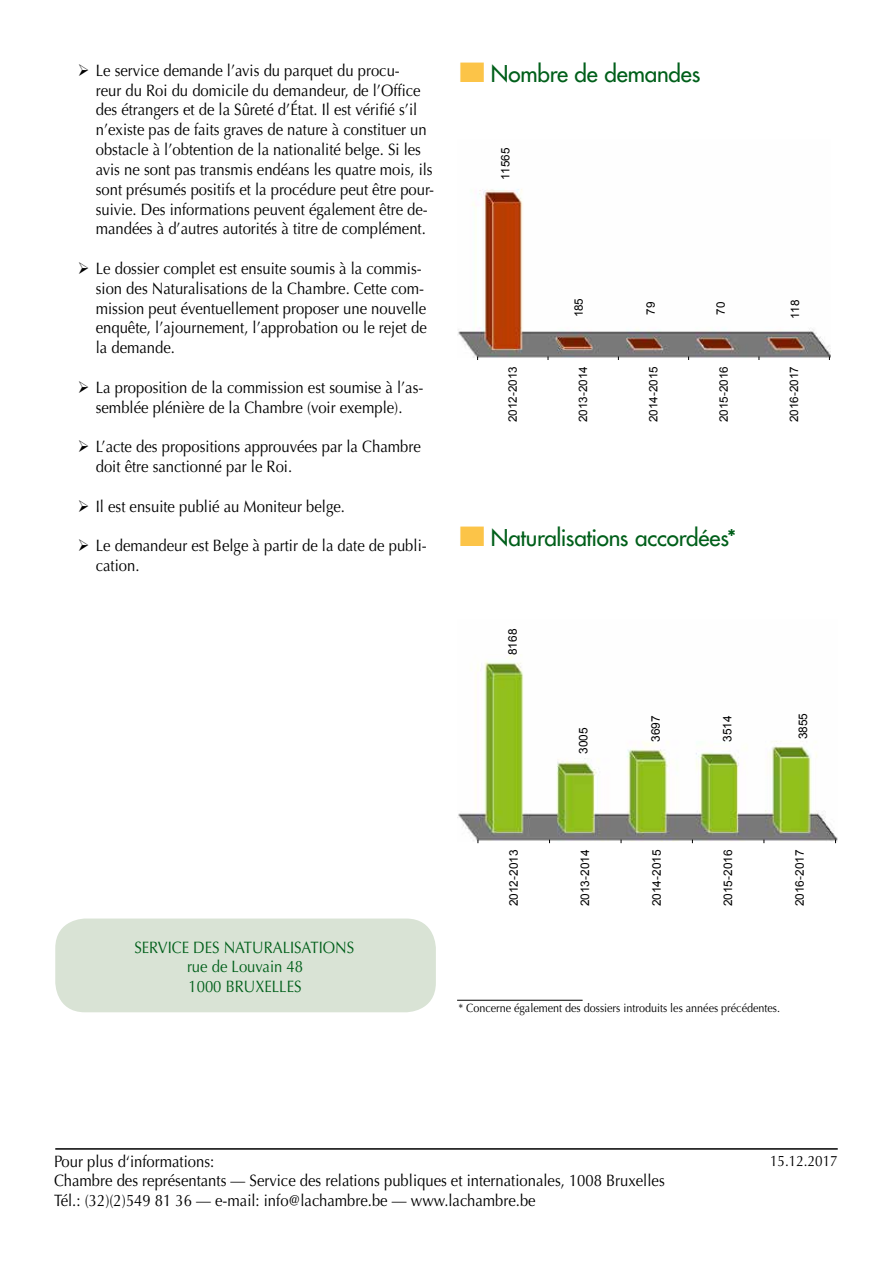
<style>
.page{position:relative;width:893px;height:1263px;background:#fff}
.page>*{position:absolute;margin:0;border:0;box-sizing:border-box;transform-origin:0 0}
.t1{font:500 22.5px "Futura Std";letter-spacing:-.01em;color:#005f1a}
.t2{font:16.5px/19.8px "Optima LT Std";color:#000;scale:.9 1}
.t3{font:16.5px/19.8px "Optima LT Std";color:#005f1a;text-align:center;scale:.9 1}
.t4{font:15px "Optima LT Std";color:#000;scale:.9 1}
.t5{font:12px "Optima LT Std";color:#000;scale:.9 1}
.t6{font:11.85px "Arial";letter-spacing:-.005em;color:#000}
.t7{font:11.7px "Arial";letter-spacing:-.005em;color:#000}
</style>
<div class="page">
<hr style="left:55px;top:1148px;width:783px;height:2px;background:#000">
<img style="left:457px;top:189px;width:374px;height:169px">
<img style="left:457px;top:656px;width:380px;height:185px">
<div style="left:55px;top:918px;width:381px;height:94px;background:#d9e3d5;border-radius:30px"></div>
<hr style="left:457px;top:1000px;width:126px;height:1px;background:#000">
<p class="t2" style="left:96px;top:61px;width:377px;text-indent:-18px">➢ Le service demande l’avis du parquet du procu-<br>reur du Roi du domicile du demandeur, de l’Office des étrangers et de la Sûreté d’État. Il est vérifié s’il n’existe pas de faits graves de nature à constituer un obstacle à l’obtention de la nationalité belge. Si les avis ne sont pas transmis endéans les quatre mois, ils sont présumés positifs et la procédure peut être pour&shy;suivie. Des informations peuvent également être de&shy;mandées à d’autres autorités à titre de complément.</p>
<p class="t2" style="left:96px;top:259px;width:369px;text-indent:-18px">➢ Le dossier complet est ensuite soumis à la commis&shy;sion des Naturalisations de la Chambre. Cette com&shy;mission peut éventuellement proposer une nouvelle enquête, l’ajournement, l’approbation ou le rejet de la demande.</p>
<p class="t2" style="left:78px;top:377px;width:386px;text-align:center">➢ La proposition de la commission est soumise à l’as&shy;semblée plénière de la Chambre (voir exemple).</p>
<p class="t2" style="left:96px;top:437px;width:363px;text-indent:-18px">➢ L’acte des propositions approuvées par la Chambre doit être sanctionné par le Roi.</p>
<p class="t2" style="left:78px;top:496px;width:298px">➢ Il est ensuite publié au Moniteur belge.</p>
<p class="t2" style="left:96px;top:536px;width:369px;text-indent:-18px">➢ Le demandeur est Belge à partir de la date de publi&shy;cation.</p>
<h1 class="t1" style="left:491px;top:60px;width:211px">Nombre de demandes</h1>
<p class="t7" style="left:498px;top:180px;width:34px;rotate:-90deg">11565</p>
<p class="t7" style="left:571px;top:317px;width:21px;rotate:-90deg">185</p>
<p class="t7" style="left:643px;top:315px;width:14px;rotate:-90deg">79</p>
<p class="t7" style="left:713px;top:315px;width:14px;rotate:-90deg">70</p>
<p class="t7" style="left:787px;top:319px;width:21px;rotate:-90deg">118</p>
<p class="t7" style="left:505px;top:422px;width:57px;rotate:-90deg">2012-2013</p>
<p class="t7" style="left:575px;top:422px;width:57px;rotate:-90deg">2013-2014</p>
<p class="t7" style="left:646px;top:422px;width:57px;rotate:-90deg">2014-2015</p>
<p class="t7" style="left:716px;top:422px;width:57px;rotate:-90deg">2015-2016</p>
<p class="t7" style="left:786px;top:422px;width:57px;rotate:-90deg">2016-2017</p>
<h1 class="t1" style="left:491px;top:524px;width:247px">Naturalisations accordées*</h1>
<p class="t6" style="left:505px;top:655px;width:28px;rotate:-90deg">8168</p>
<p class="t6" style="left:575px;top:754px;width:28px;rotate:-90deg">3005</p>
<p class="t6" style="left:648px;top:742px;width:28px;rotate:-90deg">3697</p>
<p class="t6" style="left:720px;top:742px;width:28px;rotate:-90deg">3514</p>
<p class="t6" style="left:795px;top:739px;width:28px;rotate:-90deg">3855</p>
<p class="t3" style="left:134px;top:937px;width:246px">SERVICE DES NATURALISATIONS rue de Louvain 48<br>1000 BRUXELLES</p>
<p class="t6" style="left:506px;top:906px;width:58px;rotate:-90deg">2012-2013</p>
<p class="t6" style="left:577px;top:906px;width:58px;rotate:-90deg">2013-2014</p>
<p class="t6" style="left:649px;top:906px;width:58px;rotate:-90deg">2014-2015</p>
<p class="t6" style="left:720px;top:906px;width:58px;rotate:-90deg">2015-2016</p>
<p class="t6" style="left:792px;top:906px;width:58px;rotate:-90deg">2016-2017</p>
<p class="t5" style="left:458px;top:1001px;width:359px">* Concerne également des dossiers introduits les années précédentes.</p>
<p class="t2" style="left:54px;top:1151px;width:680px">Pour plus d‘informations:<br>Chambre des représentants — Service des relations publiques et internationales, 1008 Bruxelles<br>Tél.: (32)(2)549 81 36 — e-mail: info@lachambre.be — www.lachambre.be</p>
<p class="t4" style="left:770px;top:1152px;width:77px">15.12.2017</p>
</div>
